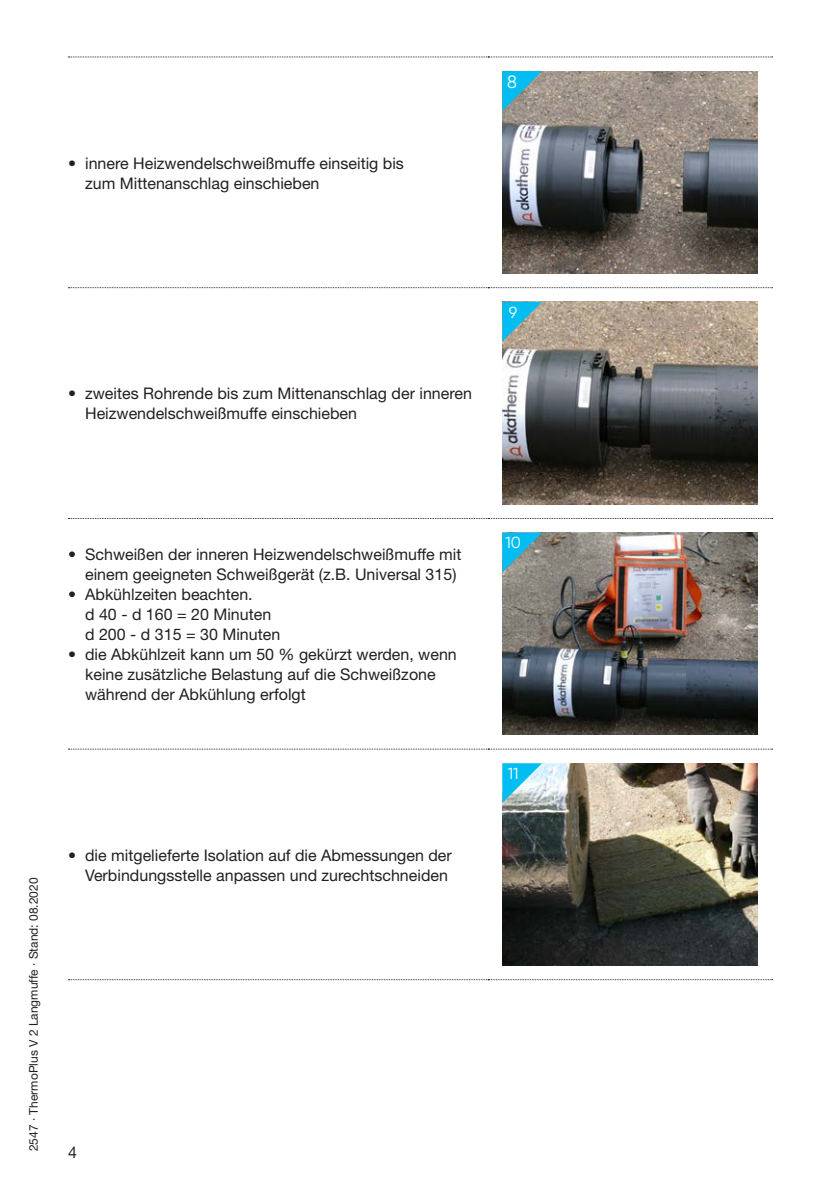
<style>
.page{position:relative;width:840px;height:1191px;background:#fff}
.page>*{position:absolute;margin:0;border:0;box-sizing:border-box;transform-origin:0 0}
.Highlight_text_tools{font:18px "Gilroy";color:#fff}
.t1{font:16px/20px "Helvetica Neue";color:#231f20}
.Highlight_text_tools-2{font:16px "Gilroy";color:#fff}
.t2{font:12px "Helvetica Neue";color:#231f20}
</style>
<div class="page">
<svg style="left:68px;top:57px;width:704px;height:1px"></svg>
<svg style="left:68px;top:287px;width:704px;height:1px"></svg>
<svg style="left:68px;top:518px;width:704px;height:1px"></svg>
<svg style="left:68px;top:748px;width:704px;height:1px"></svg>
<svg style="left:68px;top:979px;width:704px;height:1px"></svg>
<img style="left:502px;top:71px;width:255px;height:202px">
<svg style="left:502px;top:71px;width:39px;height:40px;background:#4fa9bf"></svg>
<img style="left:502px;top:302px;width:255px;height:202px">
<svg style="left:502px;top:302px;width:39px;height:39px;background:#58b1c3"></svg>
<img style="left:502px;top:532px;width:255px;height:203px">
<svg style="left:502px;top:532px;width:39px;height:40px;background:#4aa7bd"></svg>
<img style="left:502px;top:763px;width:255px;height:202px">
<svg style="left:502px;top:763px;width:39px;height:40px;background:#68cce7"></svg>
<p class="t1" style="left:85px;top:153px;width:320px;text-indent:-17px">• innere Heizwendelschweißmuffe einseitig bis zum Mittenanschlag einschieben</p>
<p class="Highlight_text_tools" style="left:507px;top:71px;width:11px">8</p>
<p class="t1" style="left:85px;top:383px;width:388px;text-indent:-17px">• zweites Rohrende bis zum Mittenanschlag der inneren<br>Heizwendelschweißmuffe einschieben</p>
<p class="Highlight_text_tools-2" style="left:508px;top:302px;width:10px">9</p>
<p class="t1" style="left:85px;top:544px;width:378px;text-indent:-17px">• Schweißen der inneren Heizwendelschweißmuffe mit einem geeigneten Schweißgerät (z.B. Universal 315)</p>
<p class="t1" style="left:85px;top:584px;width:196px;text-indent:-17px">• Abkühlzeiten beachten.<br>d 40 - d 160 = 20 Minuten d 200 - d 315 = 30 Minuten</p>
<p class="t1" style="left:85px;top:644px;width:373px;text-indent:-17px">• die Abkühlzeit kann um 50 % gekürzt werden, wenn keine zusätzliche Belastung auf die Schweißzone während der Abkühlung erfolgt</p>
<p class="t2" style="left:26px;top:1151px;width:275px;rotate:-90deg">2547 · ThermoPlus V 2 Langmuffe · Stand: 08.2020</p>
<p class="t1" style="left:68px;top:844px;width:385px;text-align:right">• die mitgelieferte Isolation auf die Abmessungen der<br>Verbindungsstelle anpassen und zurechtschneiden</p>
<p class="t1" style="left:68px;top:1142px;width:10px">4</p>
<p class="Highlight_text_tools-2" style="left:505px;top:533px;width:17px">10</p>
<p class="Highlight_text_tools-2" style="left:507px;top:763px;width:12px">11</p>
</div>
